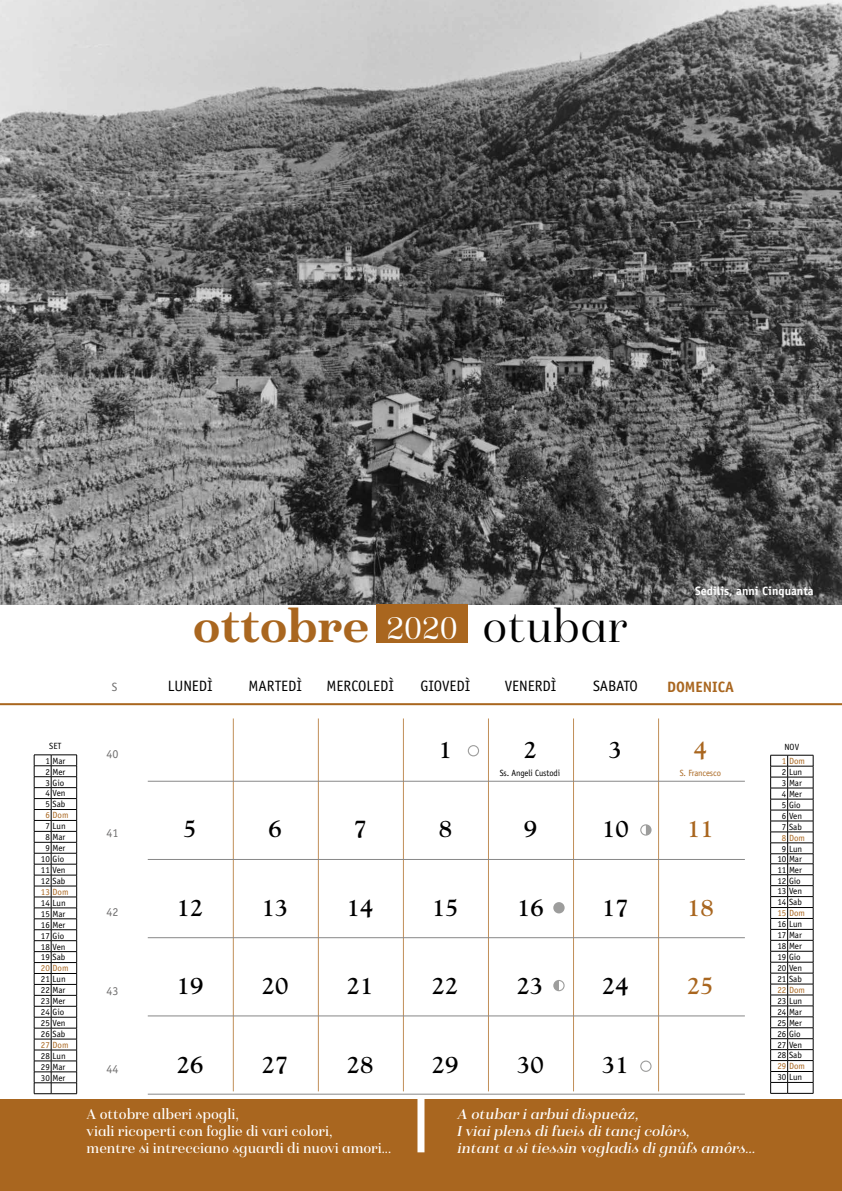
<style>
.page{position:relative;width:842px;height:1191px;background:#fff}
.page>*{position:absolute;margin:0;border:0;box-sizing:border-box;transform-origin:0 0}
.t1{font:900 47.2px "Isabel";color:#a9661f}
.t2{font:700 24px "Goudy Std";color:#000}
.t3{font:700 24px "Goudy Std";color:#a9661f}
.t4{font:15px/17px "Isabel";color:#fff;scale:.95 1}
.t5{font:italic 15px/17px "Isabel";color:#fff}
.t6{font:15px "Officina Sans";color:#000}
.t7{font:700 15px "Officina Sans";color:#a9661f}
.t8{font:700 12px "Officina Sans";color:#fff}
.t9{font:12px "Officina Sans";color:#706f6f}
.t10{font:9px/10.9px "Officina Sans";color:#000}
.t11{font:9px "Officina Sans";color:#a9661f}
.t12{font:9px "Officina Sans";color:#000;scale:.95 1}
.t13{font:9px "Officina Sans";color:#a9661f;scale:.95 1}
.s1{font-weight:300;font-size:33px;color:#fff}
.s2{font-weight:300;color:#000}
</style>
<div class="page">
<img style="left:0;top:0;width:842px;height:604px">
<svg style="left:34px;top:754px;width:44px;height:340px"></svg>
<svg style="left:770px;top:755px;width:44px;height:339px"></svg>
<div style="left:0;top:1099px;width:842px;height:92px;background:#a9661f"></div>
<div style="left:417px;top:1091px;width:7px;height:61px;background:#fff"></div>
<hr style="left:0;top:703px;width:842px;height:2px;background:#a9661f">
<div style="left:376px;top:604px;width:92px;height:38px;background:#a9661f"></div>
<svg style="left:553px;top:980px;width:12px;height:11px"></svg>
<svg style="left:640px;top:824px;width:11px;height:11px"></svg>
<svg style="left:468px;top:745px;width:11px;height:11px"></svg>
<svg style="left:640px;top:1060px;width:11px;height:11px"></svg>
<div style="left:553px;top:902px;width:12px;height:11px;background:#9d9d9c;border-radius:50%"></div>
<hr style="left:233px;top:718px;width:1px;height:373px;background:#c18f59">
<hr style="left:318px;top:718px;width:1px;height:373px;background:#c18f59">
<hr style="left:403px;top:718px;width:1px;height:373px;background:#c18f59">
<hr style="left:488px;top:718px;width:1px;height:373px;background:#c18f59">
<hr style="left:573px;top:718px;width:1px;height:373px;background:#c18f59">
<hr style="left:658px;top:718px;width:1px;height:373px;background:#c18f59">
<hr style="left:148px;top:781px;width:597px;height:1px;background:#878787">
<hr style="left:148px;top:859px;width:597px;height:1px;background:#878787">
<hr style="left:148px;top:937px;width:597px;height:1px;background:#878787">
<hr style="left:148px;top:1015px;width:597px;height:1px;background:#878787">
<hr style="left:148px;top:1094px;width:597px;height:1px;background:#878787">
<h3 class="t9" style="left:112px;top:680px;width:7px">S</h3>
<h1 class="t1" style="left:193px;top:598px;width:436px">ottobre <span class="s1">2020</span> <span class="s2">otubar</span></h1>
<h3 class="t8" style="left:695px;top:584px;width:120px">Sedilis, anni Cinquanta</h3>
<h3 class="t6" style="left:168px;top:677px;width:46px">LUNEDì</h3>
<h3 class="t6" style="left:249px;top:677px;width:55px">MARtedì</h3>
<h3 class="t6" style="left:327px;top:677px;width:69px">MERcoledì</h3>
<h3 class="t6" style="left:420px;top:677px;width:52px">GIOvedì</h3>
<h3 class="t6" style="left:505px;top:677px;width:53px">VENerdì</h3>
<h3 class="t6" style="left:593px;top:677px;width:46px">SAbato</h3>
<h3 class="t7" style="left:667px;top:677px;width:68px">DOMenica</h3>
<p class="t10" style="left:45px;top:739px;width:22px;line-height:14.5px;text-align:center">SET<br>1 Mar</p>
<p class="t10" style="left:45px;top:766px;width:22px">2 Mer<br>3 Gio<br>4 Ven<br>5 Sab</p>
<p class="t11" style="left:45px;top:810px;width:25px">6 Dom</p>
<p class="t10" style="left:41px;top:820px;width:26px;text-align:center">7 Lun<br>8 Mar<br>9 Mer<br>10 Gio<br>11 Ven<br>12 Sab</p>
<p class="t11" style="left:41px;top:886px;width:29px">13 Dom</p>
<p class="t10" style="left:41px;top:897px;width:26px">14 Lun<br>15 Mar<br>16 Mer<br>17 Gio<br>18 Ven<br>19 Sab</p>
<p class="t11" style="left:41px;top:963px;width:29px">20 Dom</p>
<p class="t10" style="left:41px;top:973px;width:26px">21 Lun<br>22 Mar<br>23 Mer<br>24 Gio<br>25 Ven<br>26 Sab</p>
<p class="t11" style="left:41px;top:1039px;width:29px">27 Dom</p>
<p class="t10" style="left:41px;top:1050px;width:26px;text-align:justify">28 Lun 29 Mar 30 Mer</p>
<h3 class="t9" style="left:107px;top:747px;width:13px">40</h3>
<h3 class="t9" style="left:107px;top:826px;width:13px">41</h3>
<h3 class="t9" style="left:107px;top:904px;width:13px">42</h3>
<h3 class="t9" style="left:107px;top:983px;width:13px">43</h3>
<h2 class="t2" style="left:439px;top:735px;width:15px">1</h2>
<h2 class="t2" style="left:524px;top:735px;width:15px">2</h2>
<h2 class="t2" style="left:609px;top:735px;width:15px">3</h2>
<h2 class="t3" style="left:694px;top:735px;width:15px">4</h2>
<p class="t12" style="left:500px;top:767px;width:65px">Ss. Angeli Custodi</p>
<p class="t13" style="left:680px;top:767px;width:45px">S. Francesco</p>
<h2 class="t2" style="left:184px;top:814px;width:15px">5</h2>
<h2 class="t2" style="left:269px;top:814px;width:15px">6</h2>
<h2 class="t2" style="left:354px;top:814px;width:15px">7</h2>
<h2 class="t2" style="left:439px;top:814px;width:15px">8</h2>
<h2 class="t2" style="left:524px;top:814px;width:15px">9</h2>
<h2 class="t2" style="left:602px;top:814px;width:28px">10</h2>
<h2 class="t3" style="left:687px;top:814px;width:28px">11</h2>
<h2 class="t2" style="left:177px;top:893px;width:28px">12</h2>
<h2 class="t2" style="left:262px;top:893px;width:28px">13</h2>
<h2 class="t2" style="left:347px;top:893px;width:28px">14</h2>
<h2 class="t2" style="left:432px;top:893px;width:28px">15</h2>
<h2 class="t2" style="left:517px;top:893px;width:28px">16</h2>
<h2 class="t2" style="left:602px;top:893px;width:28px">17</h2>
<h2 class="t3" style="left:687px;top:893px;width:28px">18</h2>
<h2 class="t2" style="left:177px;top:971px;width:28px">19</h2>
<h2 class="t2" style="left:262px;top:971px;width:28px">20</h2>
<h2 class="t2" style="left:347px;top:971px;width:28px">21</h2>
<h2 class="t2" style="left:432px;top:971px;width:28px">22</h2>
<h2 class="t2" style="left:517px;top:971px;width:28px">23</h2>
<h2 class="t2" style="left:602px;top:971px;width:28px">24</h2>
<h2 class="t3" style="left:687px;top:971px;width:28px">25</h2>
<h2 class="t2" style="left:177px;top:1050px;width:28px">26</h2>
<h2 class="t2" style="left:262px;top:1050px;width:28px">27</h2>
<h2 class="t2" style="left:347px;top:1050px;width:28px">28</h2>
<h2 class="t2" style="left:432px;top:1050px;width:28px">29</h2>
<h2 class="t2" style="left:517px;top:1050px;width:28px">30</h2>
<h2 class="t2" style="left:602px;top:1050px;width:28px">31</h2>
<h3 class="t9" style="left:107px;top:1062px;width:13px">44</h3>
<h3 class="t4" style="left:87px;top:1105px;width:322px">A ottobre alberi spogli,<br>viali ricoperti con foglie di vari colori,<br>mentre si intrecciano sguardi di nuovi amori...</h3>
<h3 class="t5" style="left:457px;top:1105px;width:303px">A otubar iarbuidispueâz,<br>Iviaiplens difueis ditancj colôrs,<br>intanta sitiessin vogladis dignûfs amôrs...</h3>
<p class="t10" style="left:785px;top:741px;width:11px">NOV</p>
<p class="t11" style="left:782px;top:755px;width:25px">1 Dom</p>
<p class="t10" style="left:782px;top:766px;width:22px">2 Lun<br>3 Mar<br>4 Mer<br>5 Gio<br>6 Ven<br>7 Sab</p>
<p class="t11" style="left:782px;top:832px;width:25px">8 Dom</p>
<p class="t10" style="left:777px;top:843px;width:26px;text-align:center">9 Lun<br>10 Mar<br>11 Mer<br>12 Gio<br>13 Ven<br>14 Sab</p>
<p class="t11" style="left:777px;top:908px;width:29px">15 Dom</p>
<p class="t10" style="left:777px;top:918px;width:26px">16 Lun<br>17 Mar<br>18 Mer<br>19 Gio<br>20 Ven<br>21 Sab</p>
<p class="t11" style="left:777px;top:984px;width:29px">22 Dom</p>
<p class="t10" style="left:777px;top:995px;width:26px">23 Lun<br>24 Mar<br>25 Mer<br>26 Gio<br>27 Ven<br>28 Sab</p>
<p class="t11" style="left:777px;top:1061px;width:29px">29 Dom</p>
<p class="t10" style="left:777px;top:1071px;width:26px">30 Lun</p>
</div>
